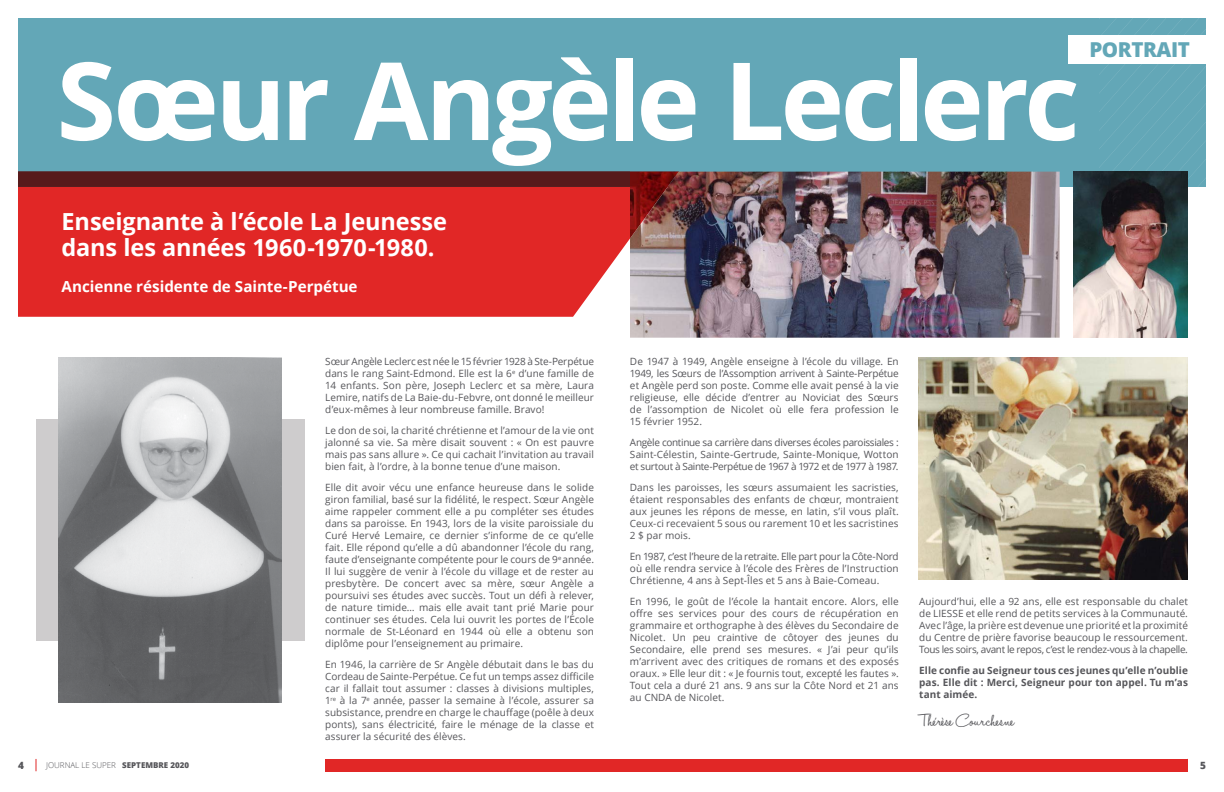
<style>
.page{position:relative;width:1224px;height:792px;background:#fff}
.page>*{position:absolute;margin:0;border:0;box-sizing:border-box;transform-origin:0 0}
.t1{font:700 108px "Open Sans";letter-spacing:-.04em;color:#fff}
.t2{font:700 23.5px/26.3px "Open Sans";letter-spacing:-.005em;color:#fff}
.t3{font:800 20.5px "Open Sans";letter-spacing:-.02em;color:#63a7b7}
.t4{font:20px "Halo Handletter";color:#56565a}
.t5{font:700 15.2px "Open Sans";letter-spacing:-.005em;color:#fff}
.t6{font:10px/12px "Open Sans";letter-spacing:.005em;color:#56565a;text-align:justify}
.t7{font:700 10px/12px "Open Sans";letter-spacing:.005em;color:#56565a;text-align:justify}
.t8{font:800 10px "Open Sans";color:#56565a}
.t9{font:300 8px "Open Sans";color:#56565a}
.s1{font-weight:800}
</style>
<div class="page">
<div style="left:36px;top:420px;width:268px;height:221px;background:#cecccd"></div>
<div style="left:18px;top:18px;width:1188px;height:169px;background:#63a7b7"></div>
<svg style="left:1099px;top:18px;width:107px;height:165px"></svg>
<div style="left:1068px;top:35px;width:139px;height:29px;background:#fff"></div>
<div style="left:325px;top:759px;width:863px;height:12px;background:#e12726"></div>
<img style="left:918px;top:358px;width:270px;height:221px">
<img style="left:630px;top:172px;width:430px;height:166px">
<img style="left:1074px;top:171px;width:114px;height:167px">
<img style="left:59px;top:358px;width:222px;height:345px">
<div style="left:18px;top:187px;width:612px;height:130px;background:#e12726"></div>
<div style="left:18px;top:171px;width:661px;height:16px;background:#571a1b"></div>
<img style="left:630px;top:172px;width:49px;height:67px">
<svg style="left:36px;top:759px;width:1px;height:12px"></svg>
<h1 class="t1" style="left:57px;top:25px;width:1025px">Sœur Angèle Leclerc</h1>
<h3 class="t3" style="left:1089px;top:34px;width:102px">PORTRAIT</h3>
<h2 class="t2" style="left:62px;top:207px;width:387px">Enseignante à l’école La Jeunesse dans les années 1960-1970-1980.</h2>
<h3 class="t5" style="left:62px;top:276px;width:298px">Ancienne résidente de Sainte-Perpétue</h3>
<p class="t6" style="left:325px;top:356px;width:270px">Sœur Angèle Leclerc est née le 15 février 1928 à Ste-Perpétue dans le rang Saint-Edmond. Elle est la 6<sup>e</sup> d’une famille de 14 enfants. Son père, Joseph Leclerc et sa mère, Laura Lemire, natifs de La Baie-du-Febvre, ont donné le meilleur d’eux-mêmes à leur nombreuse famille. Bravo!</p>
<p class="t6" style="left:325px;top:425px;width:270px">Le don de soi, la charité chrétienne et l’amour de la vie ont jalonné sa vie. Sa mère disait souvent : « On est pauvre mais pas sans allure ». Ce qui cachait l’invitation au travail bien fait, à l’ordre, à la bonne tenue d’une maison.</p>
<p class="t6" style="left:325px;top:482px;width:270px">Elle dit avoir vécu une enfance heureuse dans le solide giron familial, basé sur la fidélité, le respect. Sœur Angèle aime rappeler comment elle a pu compléter ses études dans sa paroisse. En 1943, lors de la visite paroissiale du Curé Hervé Lemaire, ce dernier s’informe de ce qu’elle fait. Elle répond qu’elle a dû abandonner l’école du rang, faute d’enseignante compétente pour le cours de 9<sup>e</sup> année.<br>Il lui suggère de venir à l’école du village et de rester au presbytère. De concert avec sa mère, sœur Angèle a poursuivi ses études avec succès. Tout un défi à relever, de nature timide… mais elle avait tant prié Marie pour continuer ses études. Cela lui ouvrit les portes de l’École normale de St-Léonard en 1944 où elle a obtenu son diplôme pour l’enseignement au primaire.</p>
<p class="t6" style="left:325px;top:659px;width:270px">En 1946, la carrière de Sr Angèle débutait dans le bas du Cordeau de Sainte-Perpétue. Ce fut un temps assez difficile car il fallait tout assumer : classes à divisions multiples, 1<sup>re</sup> à la 7<sup>e</sup> année, passer la semaine à l’école, assurer sa subsistance, prendre en charge le chauffage (poêle à deux ponts), sans électricité, faire le ménage de la classe et assurer la sécurité des élèves.</p>
<p class="t6" style="left:630px;top:356px;width:270px">De 1947 à 1949, Angèle enseigne à l’école du village. En 1949, les Sœurs de l’Assomption arrivent à Sainte-Perpétue et Angèle perd son poste. Comme elle avait pensé à la vie religieuse, elle décide d’entrer au Noviciat des Sœurs de l’assomption de Nicolet où elle fera profession le 15 février 1952.</p>
<p class="t6" style="left:630px;top:437px;width:270px">Angèle continue sa carrière dans diverses écoles paroissiales :<br>Saint-Célestin, Sainte-Gertrude, Sainte-Monique, Wotton et surtout à Sainte-Perpétue de 1967 à 1972 et de 1977 à 1987.</p>
<p class="t6" style="left:630px;top:482px;width:270px">Dans les paroisses, les sœurs assumaient les sacristies, étaient responsables des enfants de chœur, montraient aux jeunes les répons de messe, en latin, s’il vous plaît.<br>Ceux-ci recevaient 5 sous ou rarement 10 et les sacristines 2 $ par mois.</p>
<p class="t6" style="left:630px;top:551px;width:270px">En 1987, c’est l’heure de la retraite. Elle part pour la Côte-Nord où elle rendra service à l’école des Frères de l’Instruction Chrétienne, 4 ans à Sept-Îles et 5 ans à Baie-Comeau.</p>
<p class="t6" style="left:630px;top:596px;width:270px">En 1996, le goût de l’école la hantait encore. Alors, elle offre ses services pour des cours de récupération en grammaire et orthographe à des élèves du Secondaire de Nicolet. Un peu craintive de côtoyer des jeunes du Secondaire, elle prend ses mesures. « J’ai peur qu’ils m’arrivent avec des critiques de romans et des exposés oraux. » Elle leur dit : « Je fournis tout, excepté les fautes ».<br>Tout cela a duré 21 ans. 9 ans sur la Côte Nord et 21 ans au CNDA de Nicolet.</p>
<p class="t6" style="left:919px;top:595px;width:270px">Aujourd’hui, elle a 92 ans, elle est responsable du chalet de LIESSE et elle rend de petits services à la Communauté.<br>Avec l’âge, la prière est devenue une priorité et la proximité du Centre de prière favorise beaucoup le ressourcement.<br>Tous les soirs, avant le repos, c’est le rendez-vous à la chapelle.</p>
<p class="t7" style="left:919px;top:664px;width:270px">Elle confie au Seigneur tous ces jeunes qu’elle n’oublie pas. Elle dit : Merci, Seigneur pour ton appel. Tu m’as tant aimée.</p>
<h3 class="t4" style="left:919px;top:710px;width:97px">Thérèse Courchesne</h3>
<p class="t8" style="left:18px;top:758px;width:7px">4</p>
<p class="t9" style="left:46px;top:760px;width:145px">JOURNAL LE SUPER <span class="s1">SEPTEMBRE 2020</span></p>
<p class="t8" style="left:1200px;top:758px;width:7px">5</p>
</div>
